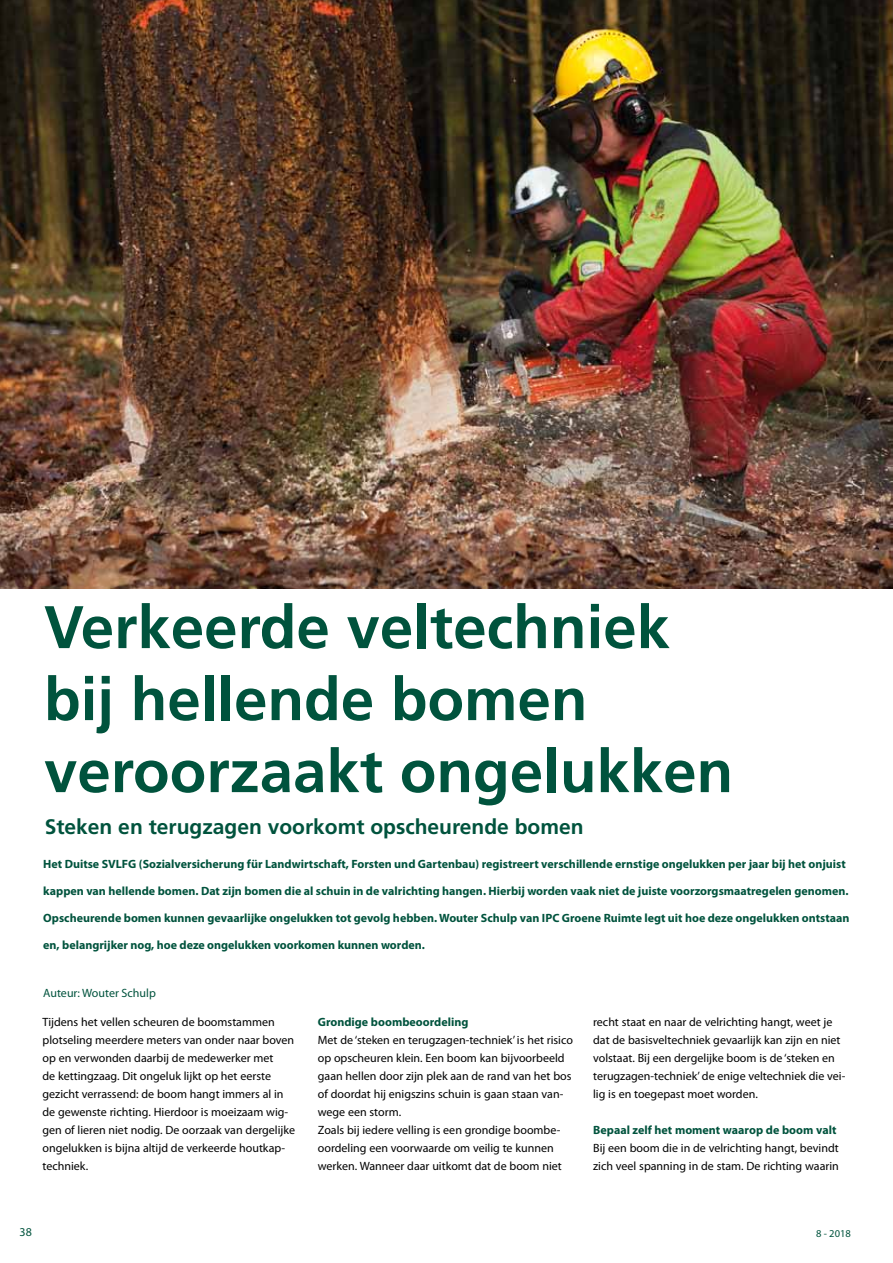
<style>
.page{position:relative;width:893px;height:1263px;background:#fff}
.page>*{position:absolute;margin:0;border:0;box-sizing:border-box;transform-origin:0 0}
.t1{font:700 60px/72px "Frutiger";color:#00533d}
.t2{font:700 21px "Frutiger";color:#00533d}
.t3{font:12px/18px "Myriad Pro";color:#000}
.t4{font:700 12px "Myriad Pro";color:#00533d}
.t5{font:12px "Myriad Pro";color:#00533d}
.t6{font:10.5px "Myriad Pro";color:#00533d}
</style>
<div class="page">
<img style="left:0;top:0;width:893px;height:588px">
<h1 class="t1" style="left:44px;top:591px;width:691px">Verkeerde veltechniek bij hellende bomen veroorzaakt ongelukken</h1>
<h2 class="t2" style="left:45px;top:815px;width:540px">Steken en terugzagen voorkomt opscheurende bomen</h2>
<p class="t4" style="left:43px;top:856px;width:804px">Het Duitse SVLFG (Sozialversicherung für Landwirtschaft, Forsten und Gartenbau) registreert verschillende ernstige ongelukken per jaar bij het onjuist</p>
<p class="t4" style="left:43px;top:883px;width:807px">kappen van hellende bomen. Dat zijn bomen die al schuin in de valrichting hangen. Hierbij worden vaak niet de juiste voorzorgsmaatregelen genomen.</p>
<p class="t4" style="left:43px;top:910px;width:808px">Opscheurende bomen kunnen gevaarlijke ongelukken tot gevolg hebben. Wouter Schulp van IPC Groene Ruimte legt uit hoe deze ongelukken ontstaan</p>
<p class="t4" style="left:43px;top:937px;width:383px">en, belangrijker nog, hoe deze ongelukken voorkomen kunnen worden.</p>
<p class="t5" style="left:43px;top:985px;width:114px">Auteur: Wouter Schulp</p>
<p class="t3" style="left:43px;top:1013px;width:254px">Tijdens het vellen scheuren de boomstammen plotseling meerdere meters van onder naar boven op en verwonden daarbij de medewerker met<br>de kettingzaag. Dit ongeluk lijkt op het eerste gezicht verrassend: de boom hangt immers al in de gewenste richting. Hierdoor is moeizaam wig&shy;gen of lieren niet nodig. De oorzaak van dergelijke ongelukken is bijna altijd de verkeerde houtkap&shy;techniek.</p>
<p class="t4" style="left:318px;top:1014px;width:152px">Grondige boombeoordeling</p>
<p class="t3" style="left:593px;top:1013px;width:254px">recht staat en naar de velrichting hangt, weet je dat de basisveltechniek gevaarlijk kan zijn en niet volstaat. Bij een dergelijke boom is de ‘steken en terugzagen-techniek’ de enige veltechniek die vei&shy;lig is en toegepast moet worden.</p>
<p class="t4" style="left:593px;top:1122px;width:245px">Bepaal zelf het moment waarop de boom valt</p>
<p class="t3" style="left:593px;top:1139px;width:247px">Bij een boom die in de velrichting hangt, bevindt zich veel spanning in de stam. De richting waarin</p>
<p class="t3" style="left:318px;top:1031px;width:257px">Met de ‘steken en terugzagen-techniek’ is het risico op opscheuren klein. Een boom kan bijvoorbeeld gaan hellen door zijn plek aan de rand van het bos of doordat hij enigszins schuin is gaan staan van&shy;wege een storm.<br>Zoals bij iedere velling is een grondige boombe&shy;oordeling een voorwaarde om veilig te kunnen werken. Wanneer daar uitkomt dat de boom niet</p>
<p class="t5" style="left:20px;top:1224px;width:14px">38</p>
<p class="t6" style="left:816px;top:1227px;width:36px">8 - 2018</p>
</div>
